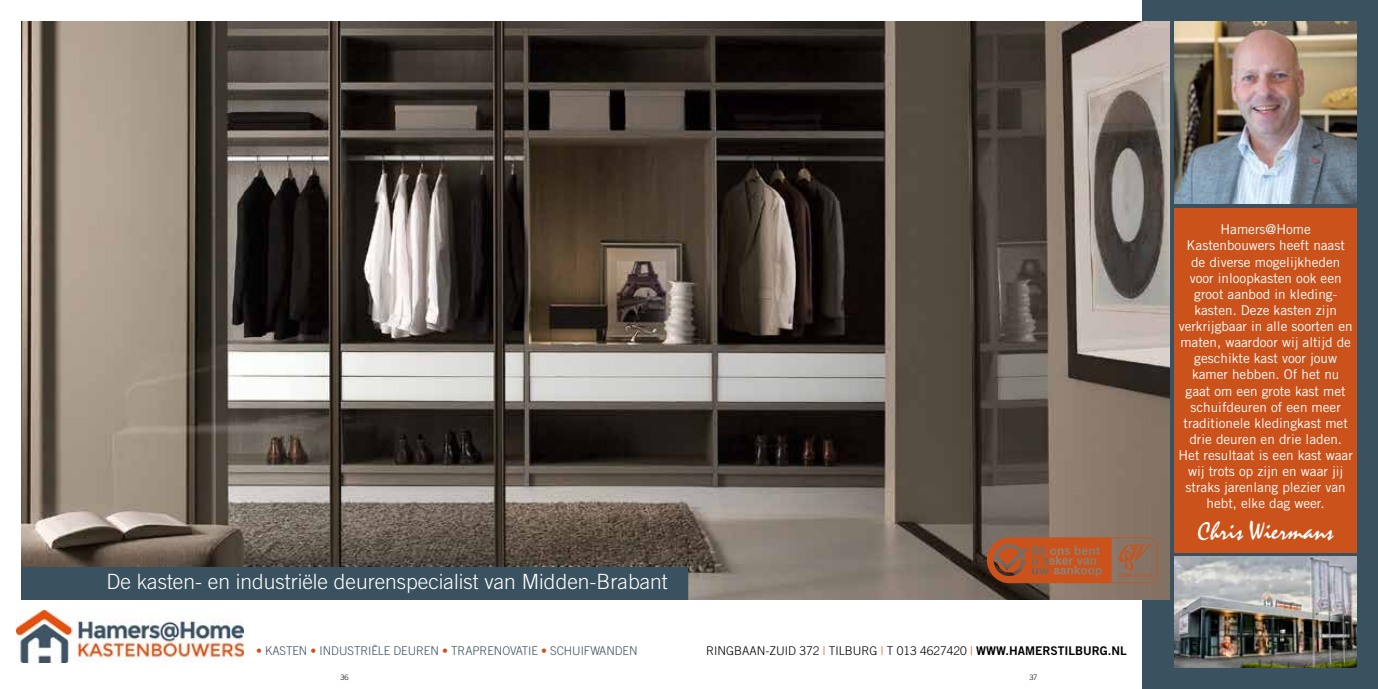
<style>
.page{position:relative;width:1378px;height:689px;background:#fff}
.page>*{position:absolute;margin:0;border:0;box-sizing:border-box;transform-origin:0 0}
.t1{font:24.75px "Mistral LT";color:#fff}
.t2{font:300 21px "Trade Gothic LT Std";color:#fff}
.t3{font:13.5px/16px "Trade Gothic LT Std";color:#fff;text-align:center}
.t4{font:300 12px "Trade Gothic LT Std";color:#000}
.t5{font:300 12px "Trade Gothic LT Std";letter-spacing:-.005em;color:#3a515f}
.t6{font:300 7.5px "Trade Gothic LT Std";color:#000}
.s1{color:#cb521b}
.s2{color:#e9510e}
.s3{font-family:"Trade Gothic LT Std Bd 2";font-weight:400}
</style>
<div class="page">
<img style="left:21px;top:21px;width:1121px;height:579px">
<div style="left:21px;top:567px;width:668px;height:33px;background:#3a515f"></div>
<img style="left:16px;top:610px;width:228px;height:52px">
<svg style="left:1142px;top:0;width:236px;height:689px;background:#576167"></svg>
<div style="left:1174px;top:208px;width:182px;height:345px;background:#cb521b"></div>
<img style="left:1174px;top:557px;width:182px;height:111px">
<svg style="left:986px;top:537px;width:171px;height:46px;background:#ab5d37"></svg>
<img style="left:1174px;top:21px;width:182px;height:182px">
<h2 class="t2" style="left:106px;top:569px;width:563px">De kasten- en industriële deurenspecialist van Midden-Brabant</h2>
<p class="t5" style="left:256px;top:643px;width:383px"><span class="s1">•</span> KASTEN <span class="s1">•</span> INDUSTRIËLE DEUREN <span class="s1">•</span> TRAPRENOVATIE <span class="s1">•</span> SCHUIFWANDEN</p>
<p class="t4" style="left:706px;top:643px;width:422px">RINGBAAN-ZUID 372 <span class="s2">|</span> TILBURG <span class="s2">|</span> T 013 4627420 <span class="s2">|</span> <span class="s3">WWW.HAMERSTILBURG.NL</span></p>
<p class="t6" style="left:340px;top:672px;width:10px">36</p>
<p class="t6" style="left:1029px;top:672px;width:9px">37</p>
<p class="t3" style="left:1178px;top:221px;width:176px">Hamers@Home<br>Kastenbouwers heeft naast de diverse mogelijkheden voor inloopkasten ook een groot aanbod in kleding&shy;kasten. Deze kasten zijn verkrijgbaar in alle soorten en maten, waardoor wij altijd de geschikte kast voor jouw kamer hebben. Of het nu gaat om een grote kast met schuifdeuren of een meer traditionele kledingkast met drie deuren en drie laden.<br>Het resultaat is een kast waar wij trots op zijn en waar jij straks jarenlang plezier van hebt, elke dag weer.</p>
<h1 class="t1" style="left:1198px;top:516px;width:137px">Chris Wiermans</h1>
</div>
